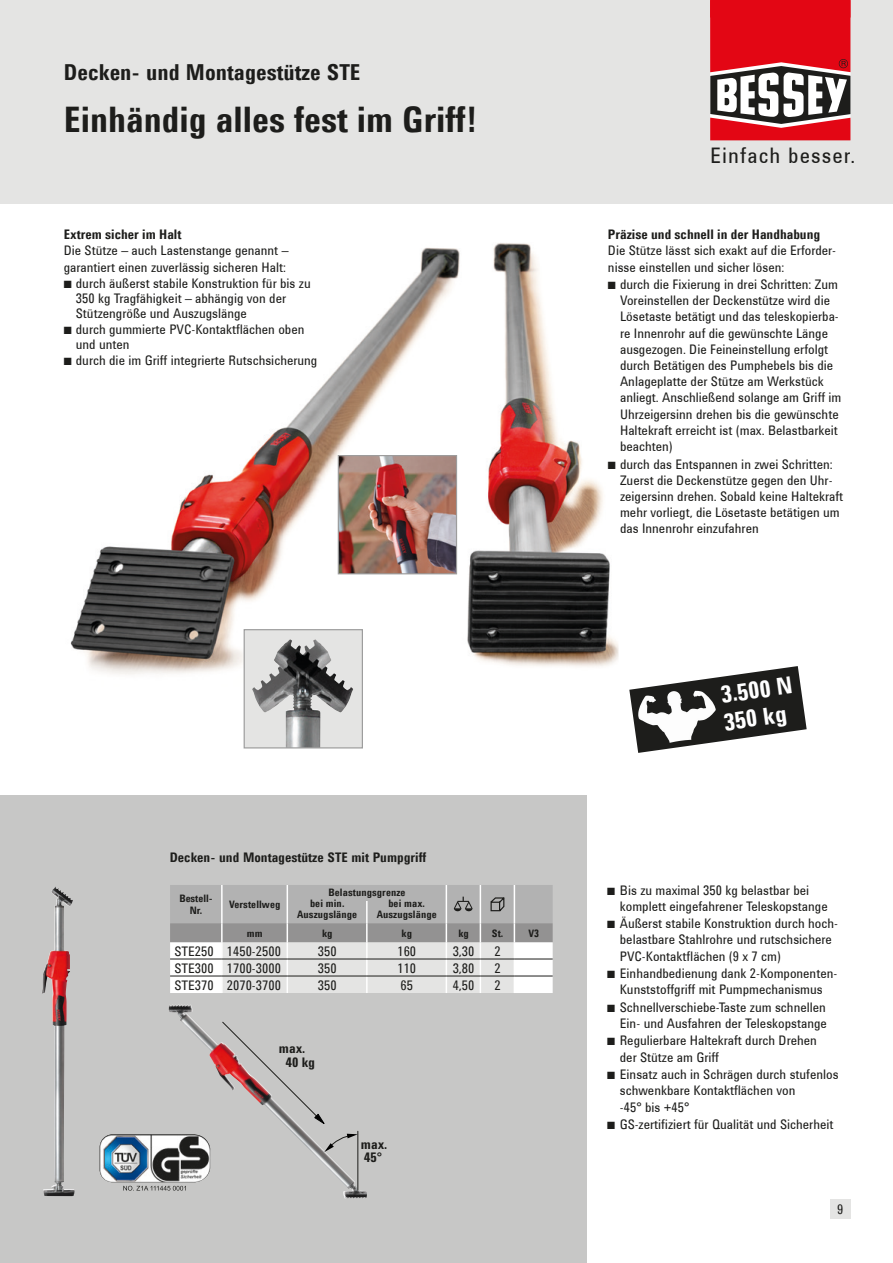
<style>
.page{position:relative;width:893px;height:1263px;background:#fff}
.page>*{position:absolute;margin:0;border:0;box-sizing:border-box;transform-origin:0 0}
.Headline{font:700 36px "Utah WGL Cond";color:#1d1d1b}
.t1{font:700 24px/27.8px "Utah WGL Cond";color:#fff}
.Head{font:700 22.5px "Utah WGL Cond";color:#1d1d1b}
.t2{font:21.9px "Utah WGL Cond";letter-spacing:.05em;color:#1d1d1b}
.Fließtext{font:13.5px/16.2px "Utah WGL Cond";color:#1d1d1b}
.Copy_Head{font:700 13.5px/13.5px "Utah WGL Cond";color:#1d1d1b}
.Bullet{font:700 13.5px "Utah WGL Cond";color:#1d1d1b}
.Copy_Head-2{font:700 10.5px/10.5px "Utah WGL Cond";letter-spacing:.01em;color:#1d1d1b;text-align:center}
</style>
<div class="page">
<div style="left:0;top:0;width:893px;height:204px;background:#e4e4e3"></div>
<div style="left:830px;top:1199px;width:20px;height:20px;background:#e4e4e3"></div>
<svg style="left:710px;top:18px;width:140px;height:122px"></svg>
<div style="left:710px;top:0;width:140px;height:18px;background:#e30614"></div>
<div style="left:0;top:795px;width:587px;height:468px;background:#c7c7c6"></div>
<img style="left:99px;top:1134px;width:81px;height:48px">
<svg style="left:123px;top:1186px;width:63px;height:4px"></svg>
<img style="left:42px;top:886px;width:15px;height:302px">
<img style="left:180px;top:1009px;width:174px;height:179px">
<img style="left:169px;top:1004px;width:23px;height:14px">
<img style="left:343px;top:1186px;width:24px;height:13px">
<svg style="left:347px;top:1181px;width:8px;height:8px"></svg>
<svg style="left:177px;top:1012px;width:7px;height:6px"></svg>
<svg style="left:221px;top:1021px;width:103px;height:103px"></svg>
<hr style="left:357px;top:1131px;width:1px;height:59px;background:#1d1d1b">
<svg style="left:324px;top:1134px;width:34px;height:18px"></svg>
<img style="left:70px;top:243px;width:549px;height:446px">
<div style="left:244px;top:630px;width:118px;height:118px;background:#e4e4e3"></div>
<img style="left:252px;top:639px;width:101px;height:107px">
<div style="left:244px;top:629px;width:119px;height:119px;border:1px solid #9d9d9d"></div>
<img style="left:340px;top:457px;width:115px;height:115px">
<div style="left:338px;top:455px;width:119px;height:119px;border:1px solid #9d9d9d"></div>
<svg style="left:629px;top:666px;width:178px;height:87px"></svg>
<img style="left:667px;top:691px;width:39px;height:21px">
<svg style="left:170px;top:885px;width:383px;height:108px"></svg>
<svg style="left:608px;top:282px;width:8px;height:7px"></svg>
<svg style="left:608px;top:461px;width:8px;height:7px"></svg>
<p class="Head" style="left:64px;top:55px;width:298px">Decken- und Montagestütze STE</p>
<p class="Headline" style="left:64px;top:92px;width:416px">Einhändig alles fest im Griff!</p>
<p class="Bullet" style="left:64px;top:224px;width:119px">Extrem sicher im Halt</p>
<p class="Fließtext" style="left:64px;top:242px;width:226px">Die Stütze – auch Lastenstange genannt – garantiert einen zuverlässig sicheren Halt:</p>
<p class="Fließtext" style="left:76px;top:275px;width:236px;line-height:15px">durch äußerst stabile Konstruktion für bis zu<br>350 kg Tragfähigkeit – abhängig von der<br>Stützengröße und Auszugslänge</p>
<p class="Fließtext" style="left:76px;top:321px;width:230px;line-height:15px">durch gummierte PVC-Kontaktflächen oben und unten</p>
<p class="Fließtext" style="left:76px;top:352px;width:243px">durch die im Griff integrierte Rutschsicherung</p>
<p class="Copy_Head" style="left:170px;top:850px;width:258px">Decken- und Montagestütze STE mit Pumpgriff</p>
<p class="Copy_Head-2" style="left:179px;top:892px;width:35px;line-height:12px">Bestell-<br>Nr.</p>
<p class="Copy_Head-2" style="left:229px;top:898px;width:53px">Verstellweg</p>
<p class="Copy_Head-2" style="left:328px;top:886px;width:79px">Belastungsgrenze</p>
<p class="Copy_Head-2" style="left:297px;top:898px;width:62px">bei min.<br>Auszugslänge</p>
<p class="Copy_Head-2" style="left:377px;top:898px;width:62px">bei max.<br>Auszugslänge</p>
<p class="Copy_Head-2" style="left:247px;top:927px;width:17px">mm</p>
<p class="Copy_Head-2" style="left:322px;top:927px;width:12px">kg</p>
<p class="Copy_Head-2" style="left:402px;top:927px;width:12px">kg</p>
<p class="Copy_Head-2" style="left:458px;top:927px;width:12px">kg</p>
<p class="Copy_Head-2" style="left:492px;top:927px;width:13px">St.</p>
<p class="Copy_Head-2" style="left:528px;top:927px;width:12px">V3</p>
<p class="Fließtext" style="left:174px;top:942px;width:41px">STE250</p>
<p class="Fließtext" style="left:227px;top:942px;width:56px">1450-2500</p>
<p class="Fließtext" style="left:318px;top:942px;width:20px">350</p>
<p class="Fließtext" style="left:397px;top:942px;width:20px">160</p>
<p class="Fließtext" style="left:453px;top:942px;width:23px">3,30</p>
<p class="Fließtext" style="left:494px;top:942px;width:8px">2</p>
<p class="Fließtext" style="left:174px;top:959px;width:41px">STE300</p>
<p class="Fließtext" style="left:227px;top:959px;width:56px">1700-3000</p>
<p class="Fließtext" style="left:318px;top:959px;width:20px">350</p>
<p class="Fließtext" style="left:397px;top:959px;width:20px">110</p>
<p class="Fließtext" style="left:453px;top:959px;width:23px">3,80</p>
<p class="Fließtext" style="left:494px;top:959px;width:8px">2</p>
<p class="Fließtext" style="left:174px;top:976px;width:41px">STE370</p>
<p class="Fließtext" style="left:227px;top:976px;width:56px">2070-3700</p>
<p class="Fließtext" style="left:318px;top:976px;width:20px">350</p>
<p class="Fließtext" style="left:401px;top:976px;width:14px">65</p>
<p class="Fließtext" style="left:453px;top:976px;width:23px">4,50</p>
<p class="Fließtext" style="left:494px;top:976px;width:8px">2</p>
<p class="Copy_Head" style="left:286px;top:1041px;width:31px;text-indent:-7px">max.<br>40 kg</p>
<p class="Copy_Head" style="left:361px;top:1137px;width:28px">max.<br>45°</p>
<p class="t2" style="left:710px;top:139px;width:147px">Einfach besser.</p>
<p class="Bullet" style="left:608px;top:224px;width:214px">Präzise und schnell in der Handhabung</p>
<p class="Fließtext" style="left:608px;top:242px;width:230px">Die Stütze lässt sich exakt auf die Erforder&shy;nisse einstellen und sicher lösen:</p>
<p class="Fließtext" style="left:620px;top:276px;width:223px">durch die Fixierung in drei Schritten: Zum Voreinstellen der Deckenstütze wird die Lösetaste betätigt und das teleskopierba&shy;re Innenrohr auf die gewünschte Länge ausgezogen. Die Feineinstellung erfolgt durch Betätigen des Pumphebels bis die Anlageplatte der Stütze am Werkstück anliegt. Anschließend solange am Griff im Uhrzeigersinn drehen bis die gewünschte Haltekraft erreicht ist (max. Belastbarkeit beachten)</p>
<p class="Fließtext" style="left:620px;top:455px;width:225px">durch das Entspannen in zwei Schritten:<br>Zuerst die Deckenstütze gegen den Uhr&shy;zeigersinn drehen. Sobald keine Haltekraft mehr vorliegt, die Lösetaste betätigen um das Innenrohr einzufahren</p>
<p class="t1" style="left:718px;top:680px;width:75px;rotate:-8deg">3.500 N<br>350 kg</p>
<p class="Fließtext" style="left:620px;top:881px;width:209px">Bis zu maximal 350 kg belastbar bei komplett eingefahrener Teleskopstange</p>
<p class="Fließtext" style="left:620px;top:915px;width:220px">Äußerst stabile Konstruktion durch hoch&shy;belastbare Stahlrohre und rutschsichere<br>PVC-Kontaktflächen (9 x 7 cm)</p>
<p class="Fließtext" style="left:620px;top:965px;width:219px">Einhandbedienung dank 2-Komponenten-<br>Kunststoffgriff mit Pumpmechanismus</p>
<p class="Fließtext" style="left:620px;top:998px;width:208px">Schnellverschiebe-Taste zum schnellen<br>Ein- und Ausfahren der Teleskopstange</p>
<p class="Fließtext" style="left:620px;top:1032px;width:199px">Regulierbare Haltekraft durch Drehen der Stütze am Griff</p>
<p class="Fließtext" style="left:620px;top:1066px;width:220px">Einsatz auch in Schrägen durch stufenlos schwenkbare Kontaktflächen von<br>-45° bis +45°</p>
<p class="Fließtext" style="left:620px;top:1116px;width:215px">GS-zertifiziert für Qualität und Sicherheit</p>
<p class="Fließtext" style="left:837px;top:1200px;width:8px">9</p>
</div>
